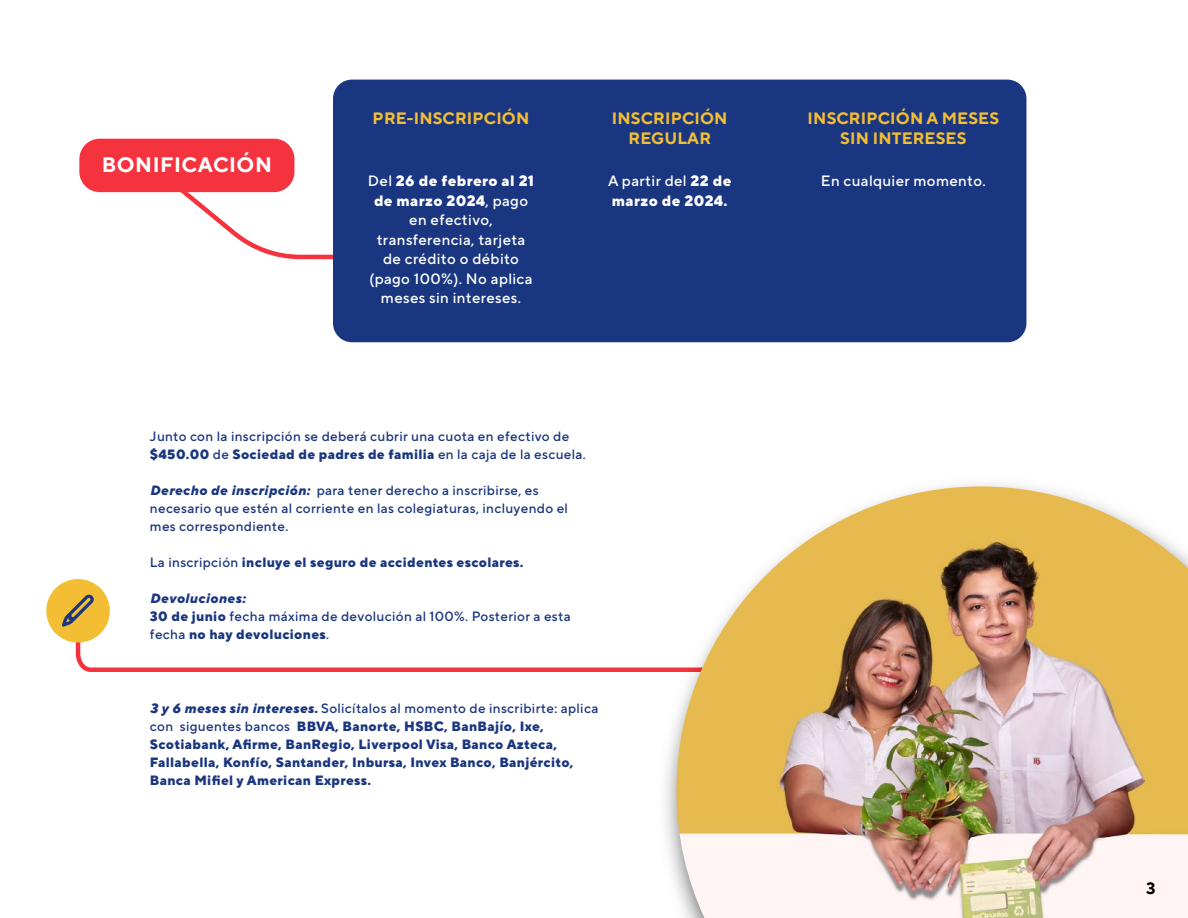
<style>
.page{position:relative;width:1188px;height:918px;background:#fff}
.page>*{position:absolute;margin:0;border:0;box-sizing:border-box;transform-origin:0 0}
.t1{font:700 21px "TT Norms Pro";letter-spacing:.025em;color:#fff}
.t2{font:700 16.5px/19.8px "TT Norms Pro";letter-spacing:.01em;color:#f3be34;text-align:center}
.t3{font:700 16.5px "TT Norms Pro";color:#000}
.t4{font:500 15px/19.5px "TT Norms Pro";letter-spacing:.025em;color:#fff;text-align:center}
.t5{font:800 15px/19.5px "TT Norms Pro";letter-spacing:.025em;color:#fff}
.t6{font:500 13.5px/18px "TT Norms Pro";letter-spacing:.025em;color:#1a3680}
.t7{font:800 13.5px/18px "TT Norms Pro";letter-spacing:.025em;color:#1a3680}
.s1{font-weight:800}
.s2{font-weight:500}
.s3{font-weight:800;font-style:italic}
.s4{font-style:italic}
</style>
<div class="page">
<div style="left:333px;top:80px;width:693px;height:262px;background:#1a3680;border-radius:19px"></div>
<svg style="left:170px;top:179px;width:163px;height:81px"></svg>
<div style="left:79px;top:139px;width:215px;height:53px;background:#f5333f;border-radius:20px"></div>
<img style="left:665px;top:484px;width:353px;height:405px">
<img style="left:677px;top:486px;width:511px;height:432px">
<svg style="left:46px;top:576px;width:696px;height:98px"></svg>
<h1 class="t1" style="left:102px;top:151px;width:171px">BONIFICACIÓN</h1>
<p class="t2" style="left:373px;top:108px;width:158px">PRE-INSCRIPCIÓN</p>
<p class="t4" style="left:368px;top:171px;width:168px">Del <span class="s1">26 de febrero al 21 de marzo 2024</span>, pago en efectivo, transferencia, tarjeta de crédito o débito (pago 100%). No aplica meses sin intereses.</p>
<p class="t2" style="left:612px;top:108px;width:117px">INSCRIPCIÓN<br>REGULAR</p>
<p class="t5" style="left:608px;top:171px;width:125px"><span class="s2">A partir del</span> 22 de marzo de 2024.</p>
<p class="t6" style="left:150px;top:426px;width:437px">Junto con la inscripción se deberá cubrir una cuota en efectivo de <span class="s1">$450.00</span> de <span class="s1">Sociedad de padres de familia</span> en la caja de la escuela.</p>
<p class="t6" style="left:150px;top:480px;width:420px"><span class="s3">Derecho de inscripción:</span> para tener derecho a inscribirse, es necesario que estén al corriente en las colegiaturas, incluyendo el mes correspondiente.</p>
<p class="t7" style="left:150px;top:552px;width:375px"><span class="s2">La inscripción</span> incluye el seguro de accidentes escolares.</p>
<p class="t6" style="left:150px;top:588px;width:422px"><span class="s3">Devoluciones:<br></span><span class="s1">30 de junio</span> fecha máxima de devolución al 100%. Posterior a esta fecha <span class="s1">no hay devoluciones</span>.</p>
<p class="t7" style="left:150px;top:699px;width:450px"><span class="s4">3 y 6 meses sin intereses.</span> <span class="s2">Solicítalos al momento de inscribirte: aplica con siguentes bancos</span> BBVA, Banorte, HSBC, BanBajío, Ixe, Scotiabank, Afirme, BanRegio, Liverpool Visa, Banco Azteca, Fallabella, Konfío, Santander, Inbursa, Invex Banco, Banjército, Banca Mifiel y American Express.</p>
<p class="t2" style="left:808px;top:108px;width:193px">INSCRIPCIÓN A MESES<br>SIN INTERESES</p>
<p class="t4" style="left:821px;top:171px;width:166px">En cualquier momento.</p>
<p class="t3" style="left:1146px;top:877px;width:11px">3</p>
</div>
